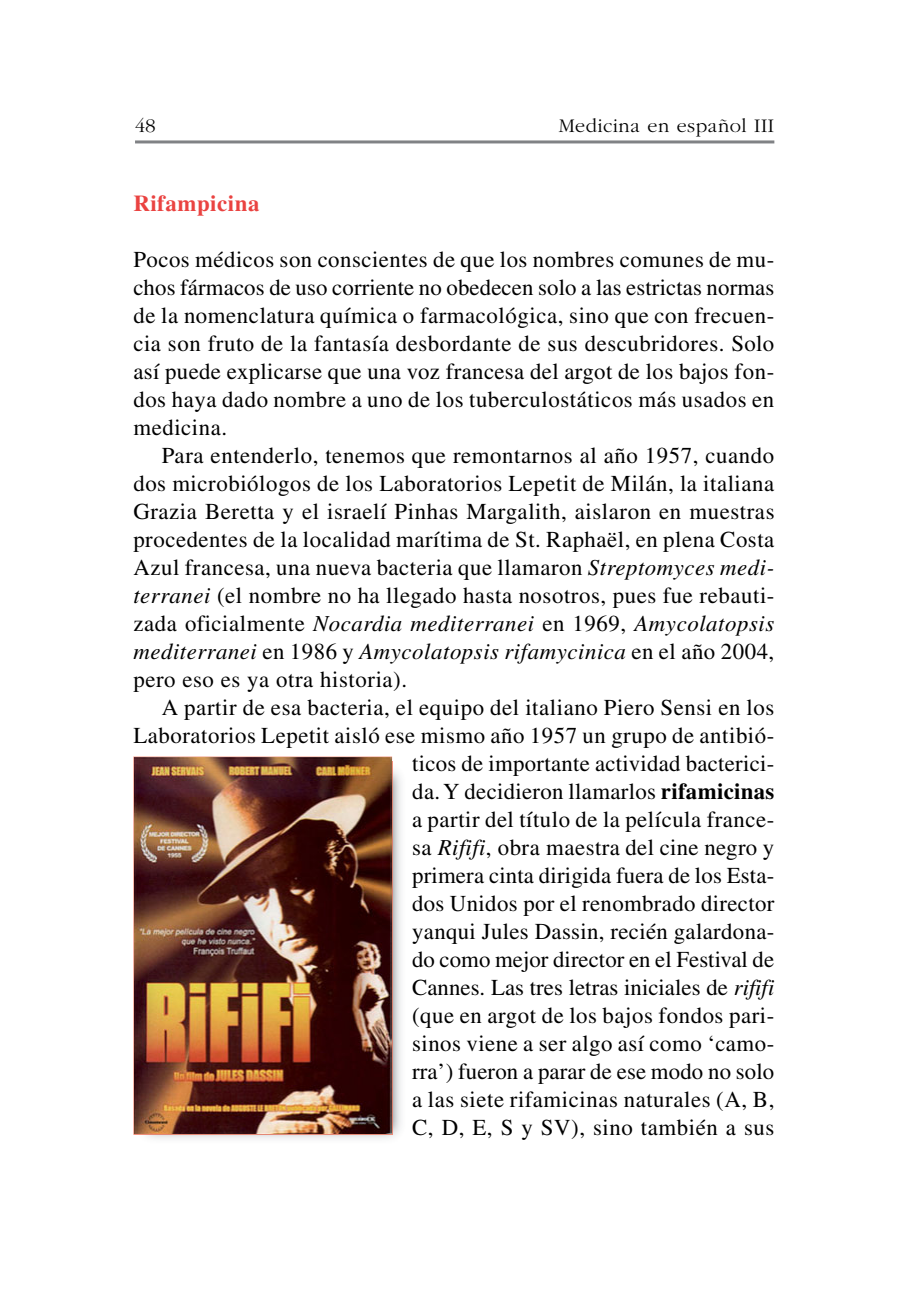
<style>
.page{position:relative;width:908px;height:1304px;background:#fff}
.page>*{position:absolute;margin:0;border:0;box-sizing:border-box;transform-origin:0 0}
.t1{font:22.8px/28px "Times";letter-spacing:.025em;color:#000;text-align:justify}
.t2{font:700 22.8px "Times";letter-spacing:.025em;color:#ea4341}
.t3{font:300 20px "Garamond";letter-spacing:.025em;color:#000}
.s1{font-style:italic}
.s2{font-weight:700}
</style>
<div class="page">
<hr style="left:135px;top:140px;width:639px;height:3px;background:#808285">
<img style="left:147px;top:762px;width:254px;height:377px">
<img style="left:134px;top:758px;width:257px;height:376px">
<p class="t3" style="left:135px;top:118px;width:22px">48</p>
<p class="t3" style="left:558px;top:118px;width:217px">Medicina en español III</p>
<p class="t2" style="left:133px;top:196px;width:128px">Rifampicina</p>
<p class="t1" style="left:133px;top:248px;width:642px">Pocos médicos son conscientes de que los nombres comunes de mu - chos fármacos de uso corriente no obedecen solo a las estrictas normas de la nomenclatura química o farmacológica, sino que con fre cuen - cia son fruto de la fantasía desbordante de sus descubridores. Solo así puede explicarse que una voz francesa del argot de los bajos fon - dos haya dado nombre a uno de los tuberculostáticos más usados en medicina.</p>
<p class="t1" style="left:133px;top:444px;width:642px;text-indent:28px">Para entenderlo, tenemos que remontarnos al año 1957, cuando dos microbiólogos de los Laboratorios Lepetit de Milán, la italiana Gra zia Beretta y el israelí Pinhas Margalith, aislaron en muestras procedentes de la localidad marítima de St. Raphaël, en plena Costa Azul francesa, una nueva bacteria que llamaron <span class="s1">Streptomyces medi&shy;terranei</span> (el nombre no ha llegado hasta nosotros, pues fue rebauti&shy;zada oficialmente <span class="s1">Nocardia mediterranei</span> en 1969, <span class="s1">Amycolatopsis mediterranei</span> en 1986 y <span class="s1">Amycolatopsis rifamycinica</span> en el año 2004, pero eso es ya otra historia).</p>
<p class="t1" style="left:133px;top:696px;width:642px;text-align:right">A partir de esa bacteria, el equipo del italiano Piero Sensi en los Laboratorios Lepetit aisló ese mismo año 1957 un grupo de antibió - ticos de importante actividad bacterici -<br>da. Y decidieron llamarlos <span class="s2">rifamicinas<br></span>a partir del título de la película france -<br>sa <span class="s1">Rififi</span>, obra maestra del cine negro y<br>primera cinta dirigida fuera de los Esta-<br>dos Unidos por el renombrado director<br>yanqui Jules Dassin, recién galardona-<br>do como mejor director en el Festival de<br>Cannes. Las tres letras iniciales de <span class="s1">rififi<br></span>(que en argot de los bajos fondos pari-<br>sinos viene a ser algo así como ‘camo-<br>rra’) fueron a parar de ese modo no solo<br>a las siete rifamicinas naturales (A, B,<br>C, D, E, S y SV), sino también a sus</p>
</div>
